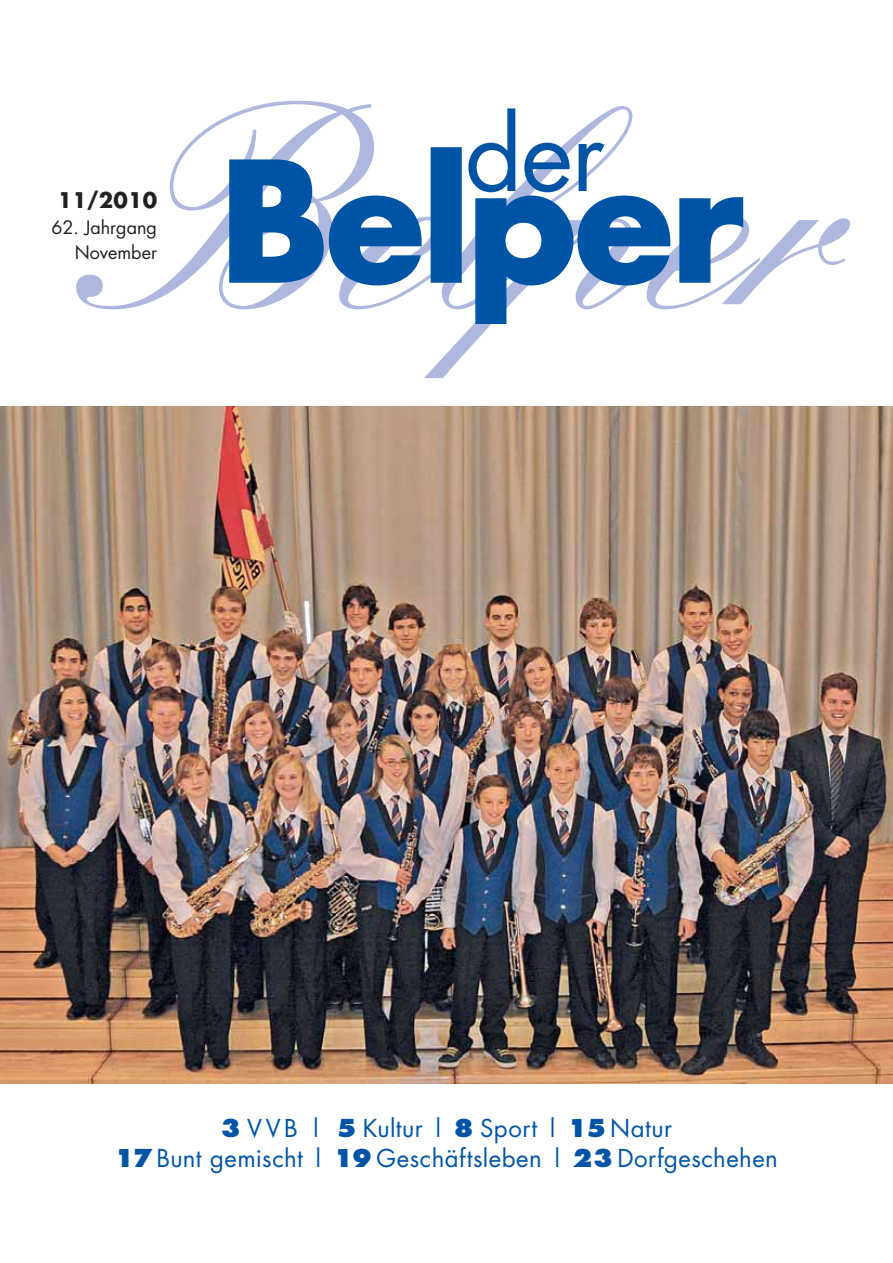
<style>
.page{position:relative;width:893px;height:1263px;background:#fff}
.page>*{position:absolute;margin:0;border:0;box-sizing:border-box;transform-origin:0 0}
.t1{font:24px/30px "Futura";letter-spacing:.02em;color:#0054a6;text-align:center}
.t2{font:700 21px "Futura";color:#231f20}
.t3{font:18px/25.5px "Futura";color:#231f20;text-align:right}
.s1{font-weight:800}
</style>
<div class="page">
<img style="left:0;top:406px;width:893px;height:677px">
<svg style="left:76px;top:101px;width:774px;height:277px"></svg>
<svg style="left:671px;top:148px;width:71px;height:175px"></svg>
<svg style="left:228px;top:108px;width:443px;height:217px"></svg>
<svg style="left:678px;top:196px;width:66px;height:88px"></svg>
<p class="t2" style="left:58px;top:191px;width:101px">11/2010</p>
<p class="t3" style="left:51px;top:216px;width:107px">62. Jahrgang<br>November</p>
<p class="t1" style="left:115px;top:1115px;width:665px"><span class="s1">3</span> VVB | <span class="s1">5</span> Kultur | <span class="s1">8</span> Sport | <span class="s1">15</span> Natur<br><span class="s1">17</span> Bunt gemischt | <span class="s1">19</span> Geschäftsleben | <span class="s1">23</span> Dorfgeschehen</p>
</div>
